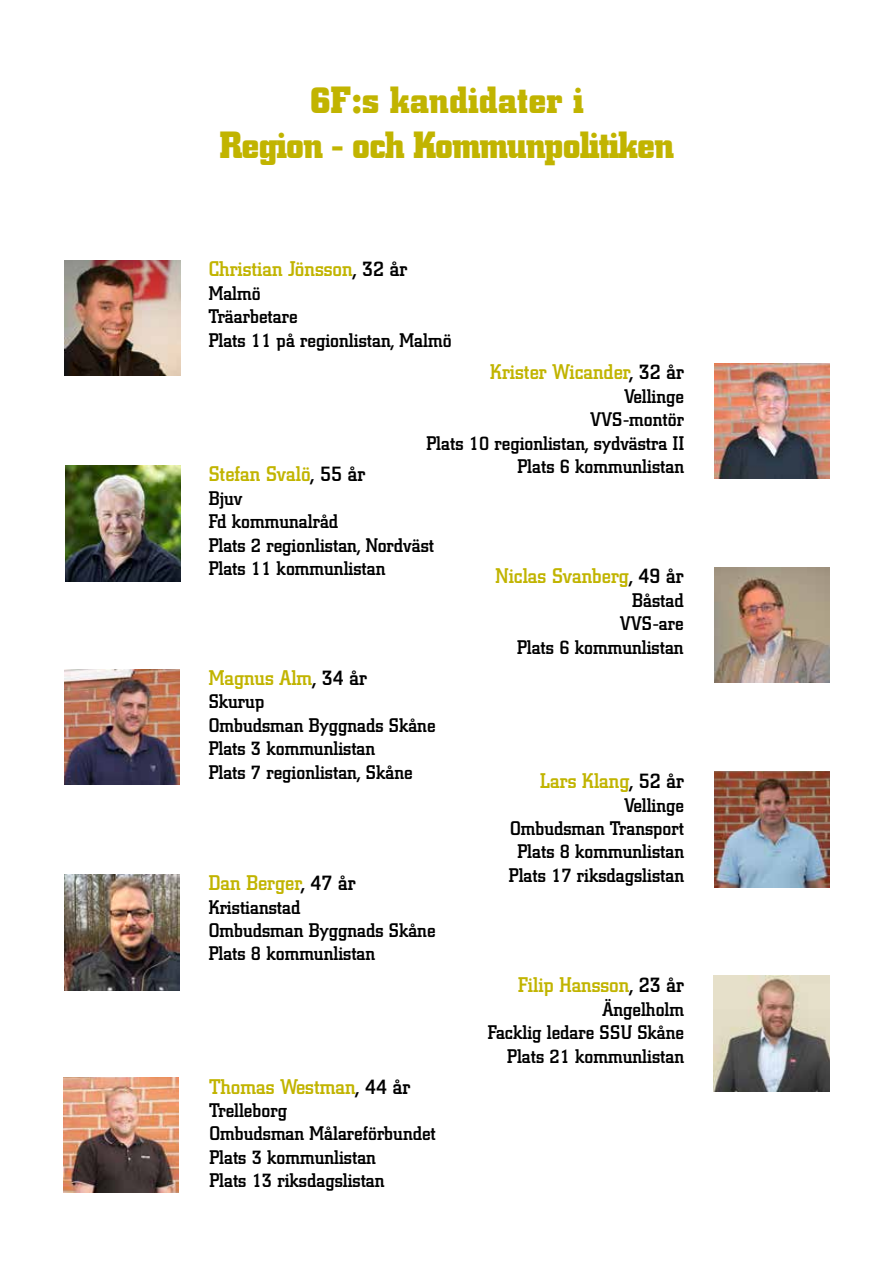
<style>
.page{position:relative;width:893px;height:1263px;background:#fff}
.page>*{position:absolute;margin:0;border:0;box-sizing:border-box;transform-origin:0 0}
.t1{font:700 37.5px/45px "City BQ";letter-spacing:-.02em;color:#c1b400;text-align:center}
.t2{font:500 21px "City BQ";color:#c1b400}
.t3{font:500 19.5px/23.4px "City BQ";color:#000}
.s1{color:#000}
</style>
<div class="page">
<img style="left:64px;top:669px;width:116px;height:115px">
<img style="left:65px;top:260px;width:115px;height:115px">
<img style="left:714px;top:568px;width:115px;height:115px">
<img style="left:714px;top:363px;width:116px;height:116px">
<img style="left:64px;top:1078px;width:115px;height:115px">
<img style="left:714px;top:976px;width:116px;height:116px">
<img style="left:714px;top:772px;width:116px;height:115px">
<img style="left:64px;top:874px;width:115px;height:116px">
<img style="left:65px;top:466px;width:116px;height:115px">
<h1 class="t1" style="left:220px;top:78px;width:456px">6F:s kandidater i<br>Region - och Kommunpolitiken</h1>
<p class="t2" style="left:209px;top:257px;width:200px">Christian Jönsson<span class="s1">, 32 år</span></p>
<p class="t3" style="left:209px;top:281px;width:244px">Malmö<br>Träarbetare<br>Plats 11 på regionlistan, Malmö</p>
<p class="t2" style="left:490px;top:360px;width:195px">Krister Wicander<span class="s1">, 32 år</span></p>
<p class="t3" style="left:427px;top:384px;width:259px;text-align:right">Vellinge<br>VVS-montör<br>Plats 10 regionlistan, sydvästra II<br>Plats 6 kommunlistan</p>
<p class="t2" style="left:209px;top:462px;width:158px">Stefan Svalö<span class="s1">, 55 år</span></p>
<p class="t3" style="left:209px;top:486px;width:227px">Bjuv<br>Fd kommunalråd<br>Plats 2 regionlistan, Nordväst<br>Plats 11 kommunlistan</p>
<p class="t2" style="left:496px;top:564px;width:190px">Niclas Svanberg<span class="s1">, 49 år</span></p>
<p class="t3" style="left:517px;top:588px;width:168px;text-align:right">Båstad<br>VVS-are<br>Plats 6 kommunlistan</p>
<p class="t2" style="left:209px;top:666px;width:160px">Magnus Alm<span class="s1">, 34 år</span></p>
<p class="t3" style="left:209px;top:690px;width:228px">Skurup<br>Ombudsman Byggnads Skåne<br>Plats 3 kommunlistan<br>Plats 7 regionlistan, Skåne</p>
<p class="t2" style="left:209px;top:871px;width:148px">Dan Berger<span class="s1">, 47 år</span></p>
<p class="t3" style="left:209px;top:895px;width:228px">Kristianstad<br>Ombudsman Byggnads Skåne<br>Plats 8 kommunlistan</p>
<p class="t2" style="left:209px;top:1074px;width:202px">Thomas Westman<span class="s1">, 44 år</span></p>
<p class="t3" style="left:209px;top:1098px;width:228px">Trelleborg<br>Ombudsman Målareförbundet<br>Plats 3 kommunlistan<br>Plats 13 riksdagslistan</p>
<p class="t2" style="left:540px;top:769px;width:145px">Lars Klang<span class="s1">, 52 år</span></p>
<p class="t3" style="left:509px;top:793px;width:177px;text-align:right">Vellinge<br>Ombudsman Transport<br>Plats 8 kommunlistan<br>Plats 17 riksdagslistan</p>
<p class="t2" style="left:518px;top:973px;width:167px">Filip Hansson<span class="s1">, 23 år</span></p>
<p class="t3" style="left:488px;top:997px;width:198px;text-align:right">Ängelholm<br>Facklig ledare SSU Skåne<br>Plats 21 kommunlistan</p>
</div>
